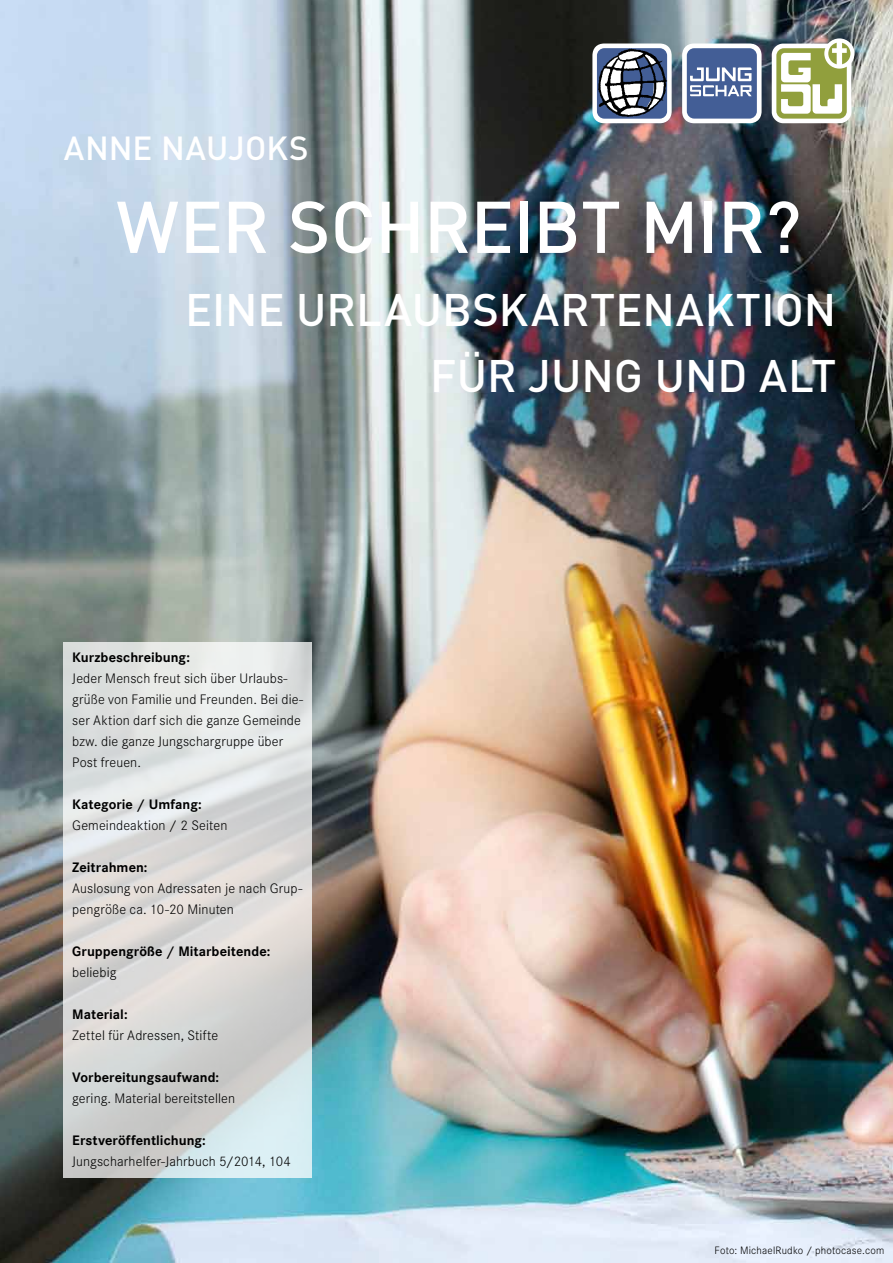
<style>
.page{position:relative;width:893px;height:1263px;background:#fff}
.page>*{position:absolute;margin:0;border:0;box-sizing:border-box;transform-origin:0 0}
.t1{font:500 72px "DIN";letter-spacing:-.01em;color:#fff}
.t2{font:500 45px/66px "DIN";color:#fff;text-align:right}
.t3{font:500 33px "DIN";letter-spacing:.005em;color:#fff}
.t4{font:300 13.5px/21px "Corporate SBQ";letter-spacing:.01em;color:#000}
.t5{font:700 13.5px/21px "Corporate SBQ";letter-spacing:.005em;color:#000}
.t6{font:300 10.5px "Corporate SBQ";letter-spacing:.02em;color:#000}
.s1{font-weight:700}
.s2{font-weight:300}
</style>
<div class="page">
<img style="left:0;top:0;width:893px;height:1263px">
<svg style="left:64px;top:642px;width:248px;height:536px;background:#dadbda"></svg>
<div style="left:824px;top:38px;width:30px;height:31px;background:#fff;border-radius:50%"></div>
<svg style="left:772px;top:41px;width:79px;height:82px"></svg>
<div style="left:682px;top:44px;width:80px;height:79px;background:#fff;border-radius:12px"></div>
<div style="left:687px;top:48px;width:70px;height:71px;background:#435e96;border-radius:7px"></div>
<svg style="left:690px;top:67px;width:62px;height:29px"></svg>
<div style="left:592px;top:44px;width:80px;height:79px;background:#fff;border-radius:12px"></div>
<img style="left:597px;top:49px;width:71px;height:70px">
<p class="t3" style="left:64px;top:127px;width:246px">ANNE NAUJOKS</p>
<p class="t1" style="left:116px;top:181px;width:687px">WER SCHREIBT MIR?</p>
<p class="t2" style="left:185px;top:275px;width:652px">EINE U RLAUBSKARTENAKTION<br>FÜR JUNG UND ALT</p>
<p class="t4" style="left:72px;top:646px;width:233px"><span class="s1">Kurzbeschreibung:<br></span>Jeder Mensch freut sich über Urlaubs&shy;grüße von Familie und Freunden. Bei die&shy;ser Aktion darf sich die ganze Gemeinde bzw. die ganze Jungschargruppe über<br>Post freuen.</p>
<p class="t4" style="left:72px;top:794px;width:157px"><span class="s1">Kategorie / Umfang:<br></span>Gemeindeaktion / 2 Seiten</p>
<p class="t4" style="left:72px;top:857px;width:232px"><span class="s1">Zeitrahmen:<br></span>Auslosung von Adressaten je nach Grup&shy;pengröße ca. 10-20 Minuten</p>
<p class="t5" style="left:72px;top:941px;width:199px">Gruppengröße / Mitarbeitende: <span class="s2">beliebig</span></p>
<p class="t4" style="left:72px;top:1004px;width:147px"><span class="s1">Material:<br></span>Zettel für Adressen, Stifte</p>
<p class="t4" style="left:72px;top:1067px;width:164px"><span class="s1">Vorbereitungsaufwand: </span>gering. Material bereitstellen</p>
<p class="t4" style="left:72px;top:1130px;width:220px"><span class="s1">Erstveröffentlichung:<br></span>Jungscharhelfer-Jahrbuch 5/2014, 104</p>
<p class="t6" style="left:715px;top:1244px;width:171px">Foto: MichaelRudko / photocase.com</p>
</div>
